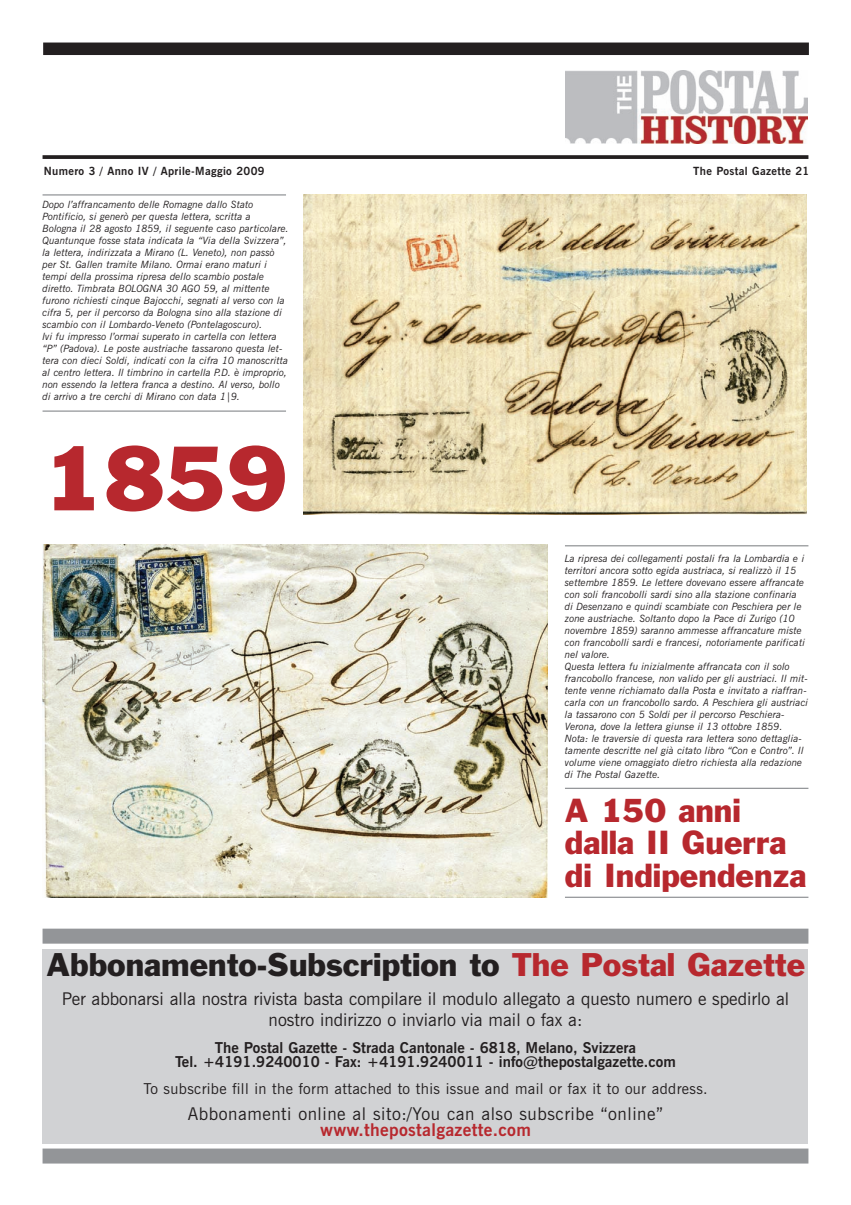
<style>
.page{position:relative;width:851px;height:1205px;background:#fff}
.page>*{position:absolute;margin:0;border:0;box-sizing:border-box;transform-origin:0 0}
.t1{font:84.88px "Franklin Gothic";color:#b7282e}
.t2{font:30.88px/32.2px "Franklin Gothic";color:#b7282e}
.t3{font:30.25px "Franklin Gothic";color:#231f20}
.t4{font:17.5px/21px "News Gothic BT";color:#231f20;text-align:center}
.t5{font:17.5px "News Gothic BT";letter-spacing:.03em;color:#231f20}
.t6{font:700 17.5px "News Gothic BT";letter-spacing:.02em;color:#b7282e}
.t7{font:700 15px/13.5px "News Gothic BT";color:#231f20;text-align:center}
.t8{font:15px "News Gothic BT";letter-spacing:.025em;color:#231f20}
.t9{font:700 11.25px "News Gothic BT";letter-spacing:.03em;color:#231f20}
.t10{font:italic 10px/12px "News Gothic BT";color:#231f20}
.s1{color:#b7282e}
</style>
<div class="page">
<div style="left:43px;top:43px;width:765px;height:12px;background:#231f20"></div>
<svg style="left:43px;top:155px;width:765px;height:4px;background:#302c2d"></svg>
<img style="left:304px;top:195px;width:502px;height:319px">
<img style="left:43px;top:545px;width:504px;height:352px">
<hr style="left:43px;top:194px;width:243px;height:2px;background:#939598">
<hr style="left:43px;top:410px;width:243px;height:2px;background:#939598">
<hr style="left:565px;top:545px;width:243px;height:1px;background:#939598">
<hr style="left:565px;top:788px;width:243px;height:1px;background:#939598">
<hr style="left:565px;top:896px;width:243px;height:2px;background:#939598">
<div style="left:43px;top:948px;width:765px;height:195px;background:#d1d2d4"></div>
<div style="left:43px;top:928px;width:765px;height:15px;background:#939598"></div>
<div style="left:43px;top:1148px;width:765px;height:15px;background:#939598"></div>
<img style="left:565px;top:71px;width:242px;height:73px">
<p class="t9" style="left:44px;top:166px;width:222px">Numero 3 / Anno IV / Aprile-Maggio 2009</p>
<p class="t9" style="left:693px;top:166px;width:118px">The Postal Gazette 21</p>
<p class="t10" style="left:43px;top:200px;width:248px">Dopo l’affrancamento delle Romagne dallo Stato Pontificio, si generò per questa lettera, scritta a<br>Bologna il 28 agosto 1859, il seguente caso particolare.<br>Quantunque fosse stata indicata la “Via della Svizzera”, la lettera, indirizzata a Mirano (L. Veneto), non passò per St. Gallen tramite Milano. Ormai erano maturi i tempi della prossima ripresa dello scambio postale diretto. Timbrata BOLOGNA 30 AGO 59, al mittente furono richiesti cinque Bajocchi, segnati al verso con la cifra 5, per il percorso da Bologna sino alla stazione di scambio con il Lombardo-Veneto (Pontelagoscuro).<br>Ivi fu impresso l’ormai superato in cartella con lettera “P” (Padova). Le poste austriache tassarono questa let&shy;tera con dieci Soldi, indicati con la cifra 10 manoscritta al centro lettera. Il timbrino in cartella P.D. è improprio, non essendo la lettera franca a destino. Al verso, bollo di arrivo a tre cerchi di Mirano con data 1|9.</p>
<h1 class="t1" style="left:43px;top:446px;width:247px">1859</h1>
<p class="t10" style="left:565px;top:553px;width:245px">La ripresa dei collegamenti postali fra la Lombardia e i territori ancora sotto egida austriaca, si realizzò il 15 settembre 1859. Le lettere dovevano essere affrancate con soli francobolli sardi sino alla stazione confinaria<br>di Desenzano e quindi scambiate con Peschiera per le zone austriache. Soltanto dopo la Pace di Zurigo (10 novembre 1859) saranno ammesse affrancature miste con francobolli sardi e francesi, notoriamente parificati nel valore.<br>Questa lettera fu inizialmente affrancata con il solo francobollo francese, non valido per gli austriaci. Il mit&shy;tente venne richiamato dalla Posta e invitato a riaffran&shy;carla con un francobollo sardo. A Peschiera gli austriaci la tassarono con 5 Soldi per il percorso Peschiera-Verona, dove la lettera giunse il 13 ottobre 1859.<br>Nota: le traversie di questa rara lettera sono dettaglia&shy;tamente descritte nel già citato libro “Con e Contro”. Il volume viene omaggiato dietro richiesta alla redazione di The Postal Gazette.</p>
<h2 class="t2" style="left:565px;top:797px;width:243px">A 150 anni dalla II Guerra di Indipendenza</h2>
<h3 class="t3" style="left:47px;top:952px;width:760px">Abbonamento-Subscription to <span class="s1">The Postal Gazette</span></h3>
<h3 class="t4" style="left:62px;top:990px;width:728px">Per abbonarsi alla nostra rivista basta compilare il modulo allegato a questo numero e spedirlo al nostro indirizzo o inviarlo via mail o fax a:</h3>
<h3 class="t7" style="left:175px;top:1042px;width:502px">The Postal Gazette - Strada Cantonale - 6818, Melano, Svizzera<br>Tel. +4191.9240010 - Fax: +4191.9240011 - info@thepostalgazette.com</h3>
<h3 class="t8" style="left:143px;top:1083px;width:566px">To subscribe fill in the form attached to this issue and mail or fax it to our address.</h3>
<h3 class="t5" style="left:188px;top:1108px;width:477px">Abbonamenti online al sito:/You can also subscribe “online”</h3>
<h3 class="t6" style="left:320px;top:1123px;width:212px">www.thepostalgazette.com</h3>
</div>
